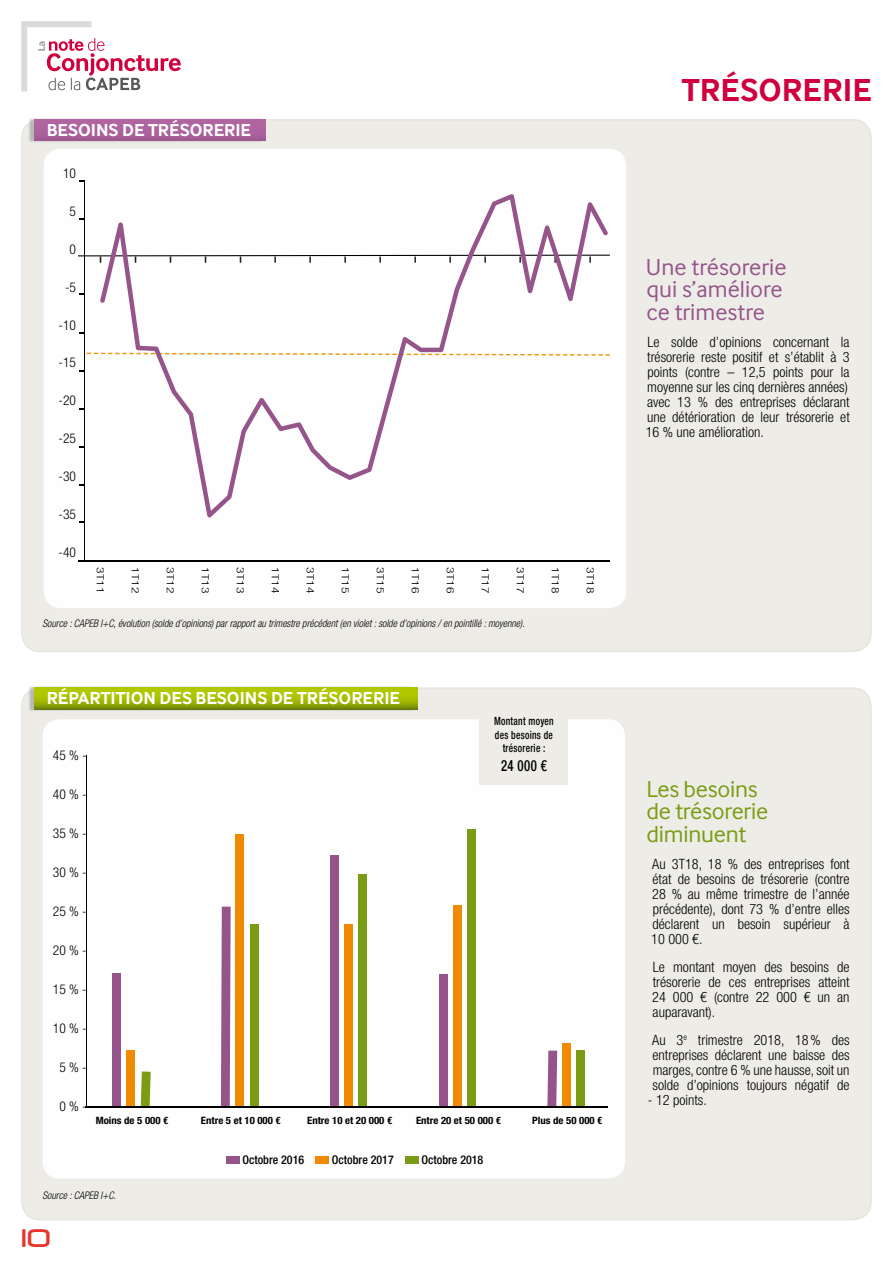
<style>
.page{position:relative;width:893px;height:1263px;background:#fff}
.page>*{position:absolute;margin:0;border:0;box-sizing:border-box;transform-origin:0 0}
.t1{font:700 33px "Inter Face";letter-spacing:.005em;color:#cf003d}
.t2{font:30px "Neuropol";color:#e5352c}
.t3{font:24px/22.5px "Inter Face";color:#96558a}
.t4{font:24px/22.5px "Inter Face";letter-spacing:-.01em;color:#7a9c13}
.t5{font:700 18px "Inter Face";color:#fff}
.t6{font:500 condensed 15.3px "Helvetica Neue LT Std";color:#000;scale:.83 1}
.t7{font:300 condensed 14.25px/15px "Helvetica Neue LT Std";color:#000;text-align:justify}
.t8{font:300 condensed 13.5px "Helvetica Neue LT Std";color:#000}
.t9{font:500 condensed 12px "Helvetica Neue LT Std";color:#000}
.t10{font:500 condensed 11.25px/13.6px "Helvetica Neue LT Std";letter-spacing:.03em;color:#000;text-align:center;scale:.83 1}
.t11{font:italic 300 condensed 10.5px "Helvetica Neue LT Std";color:#000;scale:.95 1}
.t12{font:700 condensed 10.2px "Helvetica Neue LT Std";color:#000;scale:1.07 1}
.t13{font:300 condensed 10.2px "Helvetica Neue LT Std";letter-spacing:.03em;color:#000;scale:1.33 1}
.t14{font:900 condensed 8.7px "Helvetica Neue LT Std";color:#000;scale:2.25 1}
</style>
<div class="page">
<div style="left:21px;top:687px;width:851px;height:533px;background:#edece7"></div>
<div style="left:43px;top:719px;width:582px;height:459px;background:#fefefe;border-radius:17px"></div>
<div style="left:21px;top:119px;width:851px;height:533px;background:#edece7"></div>
<div style="left:44px;top:149px;width:582px;height:459px;background:#fefefe;border-radius:17px"></div>
<svg style="left:21px;top:21px;width:160px;height:70px"></svg>
<img style="left:28px;top:125px;width:234px;height:18px">
<img style="left:28px;top:119px;width:6px;height:6px">
<div style="left:34px;top:119px;width:231px;height:22px;background:linear-gradient(to right,#ab619c,#ab619c)"></div>
<img style="left:28px;top:693px;width:387px;height:18px">
<svg style="left:34px;top:687px;width:383px;height:22px"></svg>
<div style="left:480px;top:703px;width:88px;height:82px;background:#edece7"></div>
<hr style="left:84px;top:181px;width:1px;height:380px;background:#000">
<hr style="left:78px;top:560px;width:532px;height:1px;background:#000">
<svg style="left:78px;top:255px;width:532px;height:1px"></svg>
<svg style="left:87px;top:353px;width:523px;height:3px"></svg>
<svg style="left:100px;top:194px;width:508px;height:324px"></svg>
<hr style="left:86px;top:755px;width:1px;height:352px;background:#000">
<hr style="left:86px;top:1106px;width:522px;height:1px;background:#000">
<div style="left:112px;top:974px;width:9px;height:132px;background:#96558a"></div>
<div style="left:126px;top:1051px;width:9px;height:55px;background:#f08a00"></div>
<svg style="left:141px;top:1071px;width:10px;height:35px"></svg>
<svg style="left:221px;top:907px;width:10px;height:199px"></svg>
<div style="left:235px;top:835px;width:9px;height:271px;background:#f08a00"></div>
<div style="left:250px;top:925px;width:8px;height:181px;background:#7a9c13"></div>
<div style="left:330px;top:855px;width:9px;height:251px;background:#96558a"></div>
<div style="left:344px;top:925px;width:9px;height:181px;background:#f08a00"></div>
<div style="left:358px;top:874px;width:9px;height:232px;background:#7a9c13"></div>
<div style="left:439px;top:975px;width:8px;height:131px;background:#96558a"></div>
<div style="left:453px;top:906px;width:9px;height:200px;background:#f08a00"></div>
<div style="left:467px;top:829px;width:9px;height:277px;background:#7a9c13"></div>
<svg style="left:547px;top:1050px;width:10px;height:56px"></svg>
<div style="left:562px;top:1043px;width:9px;height:63px;background:#f08a00"></div>
<div style="left:576px;top:1051px;width:9px;height:55px;background:#7a9c13"></div>
<div style="left:226px;top:1156px;width:13px;height:8px;background:#96558a"></div>
<div style="left:316px;top:1156px;width:13px;height:8px;background:#f08a00"></div>
<div style="left:405px;top:1156px;width:14px;height:8px;background:#7a9c13"></div>
<p class="t5" style="left:47px;top:119px;width:206px">BESOINS DE TRÉSORERIE</p>
<p class="t8" style="left:63px;top:165px;width:14px">10</p>
<p class="t8" style="left:70px;top:203px;width:8px">5</p>
<p class="t8" style="left:70px;top:241px;width:8px">0</p>
<p class="t8" style="left:65px;top:279px;width:12px">-5</p>
<p class="t8" style="left:59px;top:317px;width:19px">-10</p>
<p class="t8" style="left:59px;top:355px;width:19px">-15</p>
<p class="t8" style="left:59px;top:393px;width:19px">-20</p>
<p class="t8" style="left:59px;top:431px;width:19px">-25</p>
<p class="t8" style="left:59px;top:469px;width:19px">-30</p>
<p class="t8" style="left:59px;top:507px;width:19px">-35</p>
<p class="t8" style="left:59px;top:545px;width:19px">-40</p>
<p class="t14" style="left:107px;top:256px;width:5px;rotate:90deg">-</p>
<p class="t14" style="left:142px;top:256px;width:5px;rotate:90deg">-</p>
<p class="t14" style="left:176px;top:256px;width:5px;rotate:90deg">-</p>
<p class="t14" style="left:211px;top:256px;width:5px;rotate:90deg">-</p>
<p class="t14" style="left:246px;top:256px;width:5px;rotate:90deg">-</p>
<p class="t14" style="left:281px;top:256px;width:5px;rotate:90deg">-</p>
<p class="t14" style="left:316px;top:256px;width:5px;rotate:90deg">-</p>
<p class="t14" style="left:351px;top:256px;width:5px;rotate:90deg">-</p>
<p class="t14" style="left:386px;top:256px;width:5px;rotate:90deg">-</p>
<p class="t14" style="left:421px;top:256px;width:5px;rotate:90deg">-</p>
<p class="t14" style="left:456px;top:256px;width:5px;rotate:90deg">-</p>
<p class="t14" style="left:491px;top:256px;width:5px;rotate:90deg">-</p>
<p class="t14" style="left:526px;top:256px;width:5px;rotate:90deg">-</p>
<p class="t14" style="left:561px;top:256px;width:5px;rotate:90deg">-</p>
<p class="t14" style="left:596px;top:256px;width:5px;rotate:90deg">-</p>
<p class="t13" style="left:106px;top:567px;width:22px;rotate:90deg">3T11</p>
<p class="t13" style="left:141px;top:567px;width:22px;rotate:90deg">1T12</p>
<p class="t13" style="left:176px;top:567px;width:22px;rotate:90deg">3T12</p>
<p class="t13" style="left:211px;top:567px;width:22px;rotate:90deg">1T13</p>
<p class="t13" style="left:246px;top:567px;width:22px;rotate:90deg">3T13</p>
<p class="t13" style="left:281px;top:567px;width:22px;rotate:90deg">1T14</p>
<p class="t13" style="left:316px;top:567px;width:22px;rotate:90deg">3T14</p>
<p class="t13" style="left:351px;top:567px;width:22px;rotate:90deg">1T15</p>
<p class="t13" style="left:386px;top:567px;width:22px;rotate:90deg">3T15</p>
<p class="t13" style="left:421px;top:567px;width:22px;rotate:90deg">1T16</p>
<p class="t13" style="left:456px;top:567px;width:22px;rotate:90deg">3T16</p>
<p class="t13" style="left:491px;top:567px;width:22px;rotate:90deg">1T17</p>
<p class="t13" style="left:526px;top:567px;width:22px;rotate:90deg">3T17</p>
<p class="t13" style="left:561px;top:567px;width:22px;rotate:90deg">1T18</p>
<p class="t13" style="left:596px;top:567px;width:22px;rotate:90deg">3T18</p>
<p class="t11" style="left:43px;top:618px;width:509px">Source : CAPEB I+C, évolution (solde d’opinions) par rapport au trimestre précédent (en violet : solde d’opinions / en pointillé : moyenne).</p>
<p class="t5" style="left:47px;top:687px;width:355px">RÉPARTITION DES BESOINS DE TRÉSORERIE</p>
<p class="t8" style="left:53px;top:748px;width:35px">45 % -</p>
<p class="t8" style="left:53px;top:787px;width:35px">40 % -</p>
<p class="t8" style="left:53px;top:826px;width:35px">35 % -</p>
<p class="t8" style="left:53px;top:865px;width:35px">30 % -</p>
<p class="t8" style="left:53px;top:904px;width:35px">25 % -</p>
<p class="t8" style="left:53px;top:943px;width:35px">20 % -</p>
<p class="t8" style="left:53px;top:982px;width:35px">15 % -</p>
<p class="t8" style="left:53px;top:1021px;width:35px">10 % -</p>
<p class="t8" style="left:59px;top:1060px;width:29px">5 % -</p>
<p class="t8" style="left:59px;top:1099px;width:29px">0 % -</p>
<p class="t10" style="left:494px;top:714px;width:74px">Montant moyen des besoins de trésorerie :</p>
<p class="t6" style="left:501px;top:756px;width:57px">24 000 €</p>
<p class="t12" style="left:96px;top:1114px;width:69px">Moins de 5 000 €</p>
<p class="t12" style="left:201px;top:1114px;width:76px">Entre 5 et 10 000 €</p>
<p class="t12" style="left:307px;top:1114px;width:81px">Entre 10 et 20 000 €</p>
<p class="t12" style="left:416px;top:1114px;width:81px">Entre 20 et 50 000 €</p>
<p class="t12" style="left:532px;top:1114px;width:67px">Plus de 50 000 €</p>
<p class="t11" style="left:43px;top:1189px;width:79px">Source : CAPEB I+C.</p>
<h2 class="t2" style="left:21px;top:1222px;width:31px">10</h2>
<p class="t9" style="left:242px;top:1152px;width:63px">Octobre 2016</p>
<p class="t9" style="left:332px;top:1152px;width:63px">Octobre 2017</p>
<p class="t9" style="left:421px;top:1152px;width:63px">Octobre 2018</p>
<h1 class="t1" style="left:682px;top:70px;width:191px">TRÉSORERIE</h1>
<h3 class="t3" style="left:646px;top:255px;width:142px">Une trésorerie qui s’améliore ce trimestre</h3>
<p class="t7" style="left:646px;top:335px;width:206px;text-align:left">Le solde d’opinions concernant la trésorerie reste positif et s’établit à 3 points (contre – 12,5 points pour la moyenne sur les cinq dernières années) avec 13 % des entreprises déclarant une détérioration de leur trésorerie et 16 % une amélioration.</p>
<h3 class="t4" style="left:646px;top:777px;width:123px">Les besoins de trésorerie diminuent</h3>
<p class="t7" style="left:651px;top:857px;width:200px">Au 3T18, 18 % des entreprises font état de besoins de trésorerie (contre 28 % au même trimestre de l’année précédente), dont 73 % d’entre elles déclarent un besoin supérieur à 10 000 €.</p>
<p class="t7" style="left:652px;top:959px;width:199px">Le montant moyen des besoins de trésorerie de ces entreprises atteint 24 000 € (contre 22 000 € un an auparavant).</p>
<p class="t7" style="left:652px;top:1032px;width:199px">Au 3<sup>e</sup> trimestre 2018, 18 % des entreprises déclarent une baisse des marges, contre 6 % une hausse, soit un solde d’opinions toujours négatif de</p>
<p class="t7" style="left:648px;top:1092px;width:61px">- 12 points.</p>
</div>
